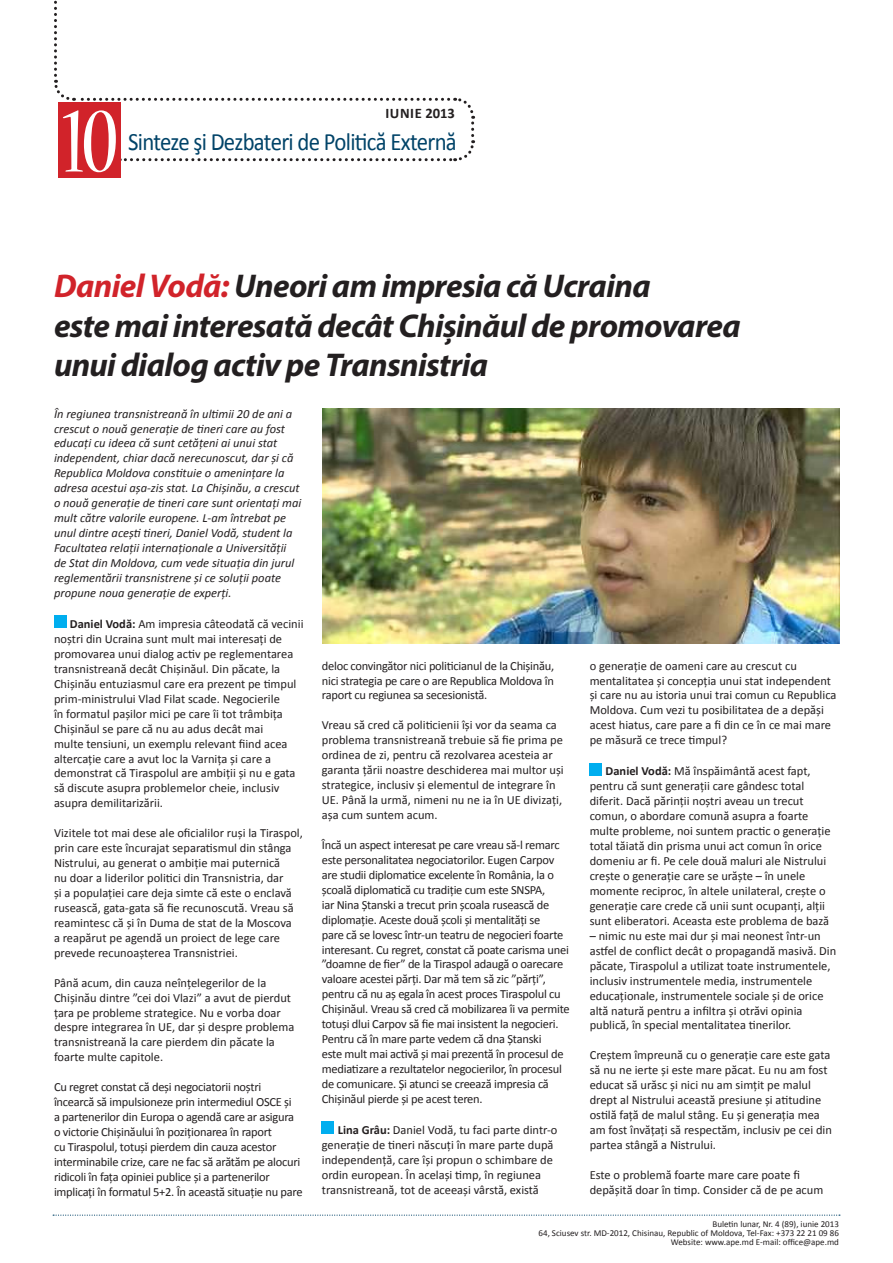
<style>
.page{position:relative;width:893px;height:1263px;background:#fff}
.page>*{position:absolute;margin:0;border:0;box-sizing:border-box;transform-origin:0 0}
.t1{font:condensed 102px "Nueva Std";color:#fff}
.t2{font:italic 700 33px "Myriad Pro";letter-spacing:-.02em;color:#231f20}
.t3{font:25.05px "Calibri";letter-spacing:-.03em;color:#014368;scale:.91 1}
.t4{font:700 14.55px "Calibri";letter-spacing:.04em;color:#231f20}
.texte{font:12.45px/15px "Calibri";color:#231f20}
.texte-2{font:12.45px/15px "Calibri";letter-spacing:-.02em;color:#231f20}
.texte-3{font:italic 12.45px/15px "Calibri";color:#231f20}
.t5{font:9px/9px "Calibri";color:#231f20;text-align:right}
.s1{color:#d1232a}
.s2{font-weight:700}
</style>
<div class="page">
<svg style="left:54px;top:0;width:422px;height:162px"></svg>
<svg style="left:53px;top:1214px;width:787px;height:2px"></svg>
<div style="left:59px;top:102px;width:61px;height:76px;background:#d1232a"></div>
<div style="left:54px;top:616px;width:12px;height:12px;background:#00aeef"></div>
<div style="left:322px;top:1122px;width:12px;height:12px;background:#00aeef"></div>
<div style="left:590px;top:763px;width:12px;height:12px;background:#00aeef"></div>
<img style="left:322px;top:408px;width:517px;height:235px">
<p class="t1" style="left:63px;top:95px;width:58px">10</p>
<p class="t4" style="left:385px;top:104px;width:71px">IUNIE 2013</p>
<h3 class="t3" style="left:128px;top:126px;width:363px">Sinteze şi Dezbateri de Politică Externă</h3>
<p class="t2" style="left:54px;top:264px;width:598px"><span class="s1">Daniel Vodă:</span> Uneori am impresia că Ucraina</p>
<p class="t2" style="left:54px;top:304px;width:688px">este mai interesată decât Chișinăul de promovarea</p>
<p class="t2" style="left:54px;top:344px;width:436px">unui dialog activ pe Transnistria</p>
<p class="texte-3" style="left:54px;top:405px;width:249px">În regiunea transnistreană în ultimii 20 de ani a crescut o nouă generație de tineri care au fost educați cu ideea că sunt cetățeni ai unui stat independent, chiar dacă nerecunoscut, dar și că Republica Moldova constituie o amenințare la adresa acestui așa-zis stat. La Chișinău, a crescut o nouă generație de tineri care sunt orientați mai mult către valorile europene. L-am întrebat pe unul dintre acești tineri, Daniel Vodă, student la Facultatea relații internaționale a Universității de Stat din Moldova, cum vede situația din jurul reglementării transnistrene și ce soluții poate propune noua generație de experți.</p>
<p class="texte" style="left:54px;top:616px;width:251px;text-indent:16px"><span class="s2">Daniel Vodă:</span> Am impresia câteodată că vecinii noștri din Ucraina sunt mult mai interesați de promovarea unui dialog activ pe reglementarea transnistreană decât Chișinăul. Din păcate, la Chișinău entuziasmul care era prezent pe timpul prim-ministrului Vlad Filat scade. Negocierile<br>în formatul pașilor mici pe care îi tot trâmbița Chișinăul se pare că nu au adus decât mai<br>multe tensiuni, un exemplu relevant fiind acea altercație care a avut loc la Varnița și care a demonstrat că Tiraspolul are ambiții și nu e gata să discute asupra problemelor cheie, inclusiv asupra demilitarizării.</p>
<p class="texte" style="left:54px;top:825px;width:250px">Vizitele tot mai dese ale oficialilor ruși la Tiraspol, prin care este încurajat separatismul din stânga Nistrului, au generat o ambiție mai puternică<br>nu doar a liderilor politici din Transnistria, dar<br>și a populației care deja simte că este o enclavă rusească, gata-gata să fie recunoscută. Vreau să reamintesc că și în Duma de stat de la Moscova<br>a reapărut pe agendă un proiect de lege care prevede recunoașterea Transnistriei.</p>
<p class="texte" style="left:54px;top:974px;width:242px">Până acum, din cauza neînțelegerilor de la Chișinău dintre ”cei doi Vlazi” a avut de pierdut țara pe probleme strategice. Nu e vorba doar despre integrarea în UE, dar și despre problema transnistreană la care pierdem din păcate la foarte multe capitole.</p>
<p class="texte-2" style="left:54px;top:1079px;width:250px">Cu regret constat că deși negociatorii noștri încearcă să impulsioneze prin intermediul OSCE și<br>a partenerilor din Europa o agendă care ar asigura o victorie Chișinăului în poziționarea în raport<br>cu Tiraspolul, totuși pierdem din cauza acestor interminabile crize, care ne fac să arătăm pe alocuri ridicoli în fața opiniei publice și a partenerilor implicați în formatul 5+2. În această situație nu pare</p>
<p class="texte" style="left:322px;top:657px;width:234px;text-align:justify">deloc convingător nici politicianul de la Chișinău, nici strategia pe care o are Republica Moldova în raport cu regiunea sa secesionistă.</p>
<p class="texte" style="left:322px;top:717px;width:243px">Vreau să cred că politicienii își vor da seama ca problema transnistreană trebuie să fie prima pe ordinea de zi, pentru că rezolvarea acesteia ar garanta țării noastre deschiderea mai multor uși strategice, inclusiv și elementul de integrare în UE. Până la urmă, nimeni nu ne ia în UE divizați, așa cum suntem acum.</p>
<p class="texte-2" style="left:322px;top:837px;width:249px">Încă un aspect interesat pe care vreau să-l remarc este personalitatea negociatorilor. Eugen Carpov are studii diplomatice excelente în România, la o școală diplomatică cu tradiție cum este SNSPA,<br>iar Nina Ștanski a trecut prin școala rusească de diplomație. Aceste două școli și mentalități se<br>pare că se lovesc într-un teatru de negocieri foarte interesant. Cu regret, constat că poate carisma unei ”doamne de fier” de la Tiraspol adaugă o oarecare valoare acestei părți. Dar mă tem să zic ”părți”, pentru că nu aș egala în acest proces Tiraspolul cu Chișinăul. Vreau să cred că mobilizarea îi va permite totuși dlui Carpov să fie mai insistent la negocieri.<br>Pentru că în mare parte vedem că dna Ștanski<br>este mult mai activă și mai prezentă în procesul de mediatizare a rezultatelor negocierilor, în procesul de comunicare. Și atunci se creează impresia că Chișinăul pierde și pe acest teren.</p>
<p class="texte" style="left:322px;top:1122px;width:237px;text-indent:16px"><span class="s2">Lina Grâu:</span> Daniel Vodă, tu faci parte dintr-o generație de tineri născuți în mare parte după independență, care își propun o schimbare de ordin european. În același timp, în regiunea transnistreană, tot de aceeași vârstă, există</p>
<p class="texte" style="left:590px;top:657px;width:248px">o generație de oameni care au crescut cu mentalitatea și concepția unui stat independent și care nu au istoria unui trai comun cu Republica Moldova. Cum vezi tu posibilitatea de a depăși acest hiatus, care pare a fi din ce în ce mai mare pe măsură ce trece timpul?</p>
<p class="texte" style="left:590px;top:763px;width:242px;text-indent:16px"><span class="s2">Daniel Vodă:</span> Mă înspăimântă acest fapt, pentru că sunt generații care gândesc total diferit. Dacă părinții noștri aveau un trecut comun, o abordare comună asupra a foarte multe probleme, noi suntem practic o generație total tăiată din prisma unui act comun în orice domeniu ar fi. Pe cele două maluri ale Nistrului crește o generație care se urăște – în unele momente reciproc, în altele unilateral, crește o generație care crede că unii sunt ocupanți, alții sunt eliberatori. Aceasta este problema de bază</p>
<p class="texte" style="left:590px;top:927px;width:248px">– nimic nu este mai dur și mai neonest într-un astfel de conflict decât o propagandă masivă. Din păcate, Tiraspolul a utilizat toate instrumentele, inclusiv instrumentele media, instrumentele educaționale, instrumentele sociale și de orice altă natură pentru a infiltra și otrăvi opinia publică, în special mentalitatea tinerilor.</p>
<p class="texte" style="left:590px;top:1047px;width:244px">Creștem împreună cu o generație care este gata să nu ne ierte și este mare păcat. Eu nu am fost educat să urăsc și nici nu am simțit pe malul drept al Nistrului această presiune și atitudine ostilă față de malul stâng. Eu și generația mea am fost învățați să respectăm, inclusiv pe cei din partea stângă a Nistrului.</p>
<p class="texte" style="left:590px;top:1167px;width:235px">Este o problemă foarte mare care poate fi depășită doar în timp. Consider că de pe acum</p>
<p class="t5" style="left:539px;top:1219px;width:302px">Buletin lunar, Nr. 4 (89), iunie 2013<br>64, Sciusev str. MD-2012, Chisinau, Republic of Moldova, Tel-Fax: +373 22 21 09 86<br>Website: www.ape.md E-mail: office@ape.md</p>
</div>
